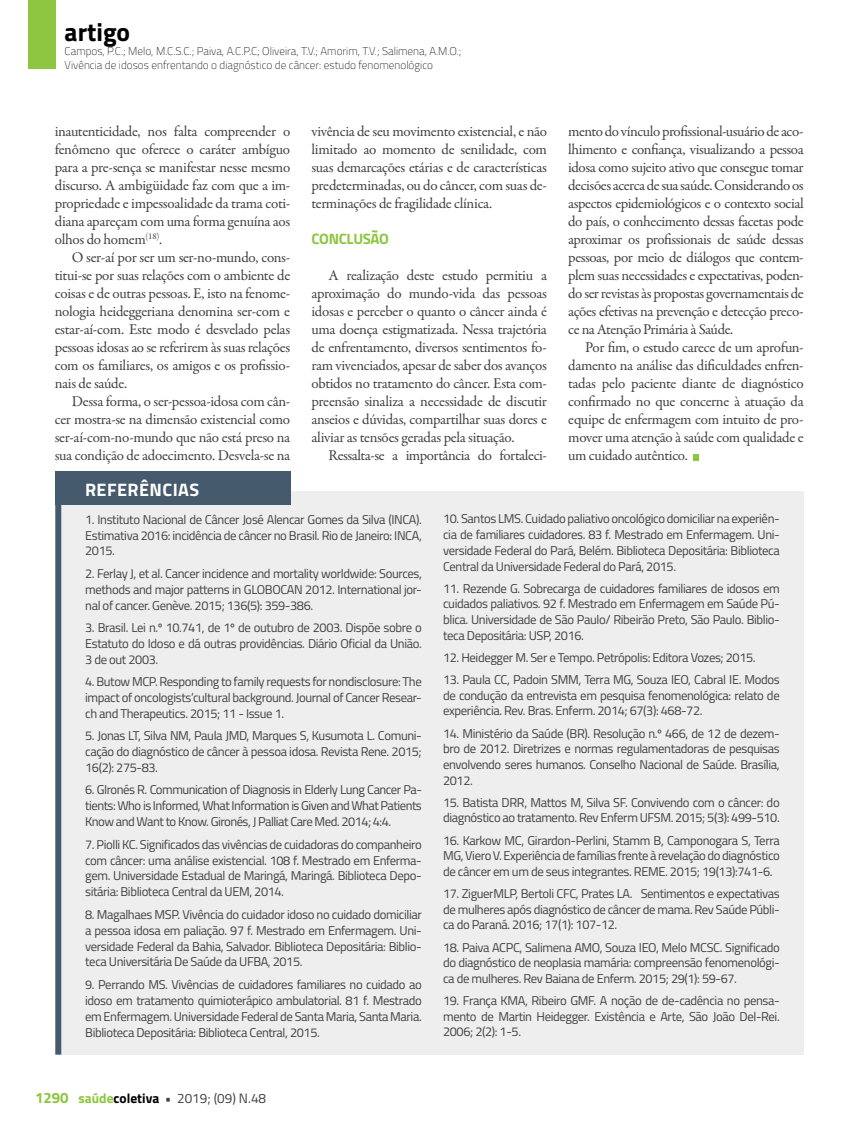
<style>
.page{position:relative;width:859px;height:1132px;background:#fff}
.page>*{position:absolute;margin:0;border:0;box-sizing:border-box;transform-origin:0 0}
.t1{font:700 25.5px "Titillium";color:#000}
.t2{font:700 18px "Titillium";letter-spacing:.025em;color:#fff}
.t3{font:15px/18px "Garamond Premr Pro";letter-spacing:-.02em;color:#414042;text-align:justify}
.t4{font:700 15px "Titillium";letter-spacing:-.025em;color:#8dc63f}
.t5{font:13.5px "Titillium";color:#414042}
.t6{font:12.75px/15.9px "Titillium";letter-spacing:-.03em;color:#414042;text-align:justify}
.t7{font:100 11.25px/13.5px "Titillium";color:#000}
.s1{font-weight:700;font-size:15px;color:#8dc63f}
.s2{font-weight:700;color:#8dc63f}
.s3{font-weight:700;color:#000}
.s4{font-weight:700}
</style>
<div class="page">
<div style="left:28px;top:0;width:27px;height:69px;background:#8dc63f"></div>
<div style="left:61px;top:491px;width:743px;height:563px;background:#eeeeef"></div>
<div style="left:55px;top:471px;width:236px;height:33px;background:#455a6c"></div>
<div style="left:55px;top:486px;width:6px;height:568px;background:#455a6c"></div>
<svg style="left:693px;top:454px;width:6px;height:6px"></svg>
<h1 class="t1" style="left:65px;top:12px;width:67px">artigo</h1>
<p class="t7" style="left:65px;top:44px;width:398px">Campos, P.C.; Melo, M.C.S.C.; Paiva, A.C.P.C; Oliveira, T.V.; Amorim, T.V.; Salimena, A.M.O.;<br>Vivência de idosos enfrentando o diagnóstico de câncer: estudo fenomenológico</p>
<p class="t3" style="left:55px;top:122px;width:237px">inautenticidade, nos falta compreender o fenômeno que oferece o caráter ambíguo para a pre-sença se manifestar nesse mesmo discurso. A ambigüidade faz com que a im&shy;propriedade e impessoalidade da trama coti&shy;diana apareçam com uma forma genuína aos olhos do homem<sup>(18)</sup>.</p>
<p class="t3" style="left:55px;top:248px;width:237px;text-indent:17px">O ser-aí por ser um ser-no-mundo, cons&shy;titui-se por suas relações com o ambiente de coisas e de outras pessoas. E, isto na fenome&shy;nologia heideggeriana denomina ser-com e estar-aí-com. Este modo é desvelado pelas pessoas idosas ao se referirem às suas relações com os familiares, os amigos e os profissio&shy;nais de saúde.</p>
<p class="t3" style="left:55px;top:392px;width:237px;text-indent:17px">Dessa forma, o ser-pessoa-idosa com cân&shy;cer mostra-se na dimensão existencial como ser-aí-com-no-mundo que não está preso na sua condição de adoecimento. Desvela-se na</p>
<h2 class="t2" style="left:85px;top:475px;width:116px">REFERÊNCIAS</h2>
<p class="t3" style="left:311px;top:122px;width:237px">vivência de seu movimento existencial, e não limitado ao momento de senilidade, com suas demarcações etárias e de características predeterminadas, ou do câncer, com suas de&shy;terminações de fragilidade clínica.</p>
<p class="t4" style="left:311px;top:227px;width:79px">CONCLUSÃO</p>
<p class="t3" style="left:311px;top:266px;width:237px;text-indent:17px">A realização deste estudo permitiu a aproximação do mundo-vida das pessoas idosas e perceber o quanto o câncer ainda é uma doença estigmatizada. Nessa trajetória de enfrentamento, diversos sentimentos fo&shy;ram vivenciados, apesar de saber dos avanços obtidos no tratamento do câncer. Esta com&shy;preensão sinaliza a necessidade de discutir anseios e dúvidas, compartilhar suas dores e aliviar as tensões geradas pela situação.</p>
<p class="t3" style="left:328px;top:446px;width:220px">Ressalta-se a importância do fortaleci-</p>
<p class="t3" style="left:568px;top:122px;width:237px">mento do vínculo profissional-usuário de aco&shy;lhimento e confiança, visualizando a pessoa idosa como sujeito ativo que consegue tomar decisões acerca de sua saúde. Considerando os aspectos epidemiológicos e o contexto social do país, o conhecimento dessas facetas pode aproximar os profissionais de saúde dessas pessoas, por meio de diálogos que contem&shy;plem suas necessidades e expectativas, poden&shy;do ser revistas às propostas governamentais de ações efetivas na prevenção e detecção preco&shy;ce na Atenção Primária à Saúde.</p>
<p class="t3" style="left:568px;top:338px;width:237px;text-indent:17px">Por fim, o estudo carece de um aprofun&shy;damento na análise das dificuldades enfren&shy;tadas pelo paciente diante de diagnóstico confirmado no que concerne à atuação da equipe de enfermagem com intuito de pro&shy;mover uma atenção à saúde com qualidade e um cuidado autêntico.</p>
<p class="t6" style="left:85px;top:510px;width:338px">1. Instituto Nacional de Câncer José Alencar Gomes da Silva (INCA).<br>Estimativa 2016: incidência de câncer no Brasil. Rio de Janeiro: INCA, 2015.</p>
<p class="t6" style="left:85px;top:564px;width:338px">2. Ferlay J, et al. Cancer incidence and mortality worldwide: Sources, methods and major patterns in GLOBOCAN 2012. International jor&shy;nal of cancer. Genève. 2015; 136(5): 359-386.</p>
<p class="t6" style="left:85px;top:618px;width:338px">3. Brasil. Lei n.º 10.741, de 1º de outubro de 2003. Dispõe sobre o Estatuto do Idoso e dá outras providências. Diário Oficial da União.<br>3 de out 2003.</p>
<p class="t6" style="left:85px;top:672px;width:338px">4. Butow MCP. Responding to family requests for nondisclosure: The impact of oncologists’cultural background. Journal of Cancer Resear&shy;ch and Therapeutics. 2015; 11 - Issue 1.</p>
<p class="t6" style="left:85px;top:727px;width:338px">5. Jonas LT, Silva NM, Paula JMD, Marques S, Kusumota L. Comuni&shy;cação do diagnóstico de câncer à pessoa idosa. Revista Rene. 2015; 16(2): 275-83.</p>
<p class="t6" style="left:85px;top:781px;width:338px">6. GIronés R. Communication of Diagnosis in Elderly Lung Cancer Pa&shy;tients: Who is Informed, What Information is Given and What Patients Know and Want to Know. Gironés, J Palliat Care Med. 2014; 4:4.</p>
<p class="t6" style="left:85px;top:835px;width:338px">7. Piolli KC. Significados das vivências de cuidadoras do companheiro com câncer: uma análise existencial. 108 f. Mestrado em Enferma&shy;gem. Universidade Estadual de Maringá, Maringá. Biblioteca Depo&shy;sitária: Biblioteca Central da UEM, 2014.</p>
<p class="t6" style="left:85px;top:905px;width:338px">8. Magalhaes MSP. Vivência do cuidador idoso no cuidado domiciliar a pessoa idosa em paliação. 97 f. Mestrado em Enfermagem. Uni&shy;versidade Federal da Bahia, Salvador. Biblioteca Depositária: Biblio&shy;teca Universitária De Saúde da UFBA, 2015.</p>
<p class="t6" style="left:85px;top:975px;width:338px">9. Perrando MS. Vivências de cuidadores familiares no cuidado ao idoso em tratamento quimioterápico ambulatorial. 81 f. Mestrado em Enfermagem. Universidade Federal de Santa Maria, Santa Maria.<br>Biblioteca Depositária: Biblioteca Central, 2015.</p>
<p class="t5" style="left:35px;top:1087px;width:233px"><span class="s1">1290</span> <span class="s2">saúde</span><span class="s3">coletiva</span> <span class="s4">•</span> 2019; (09) N.48</p>
<p class="t6" style="left:443px;top:510px;width:338px">10. Santos LMS. Cuidado paliativo oncológico domiciliar na experiên&shy;cia de familiares cuidadores. 83 f. Mestrado em Enfermagem. Uni&shy;versidade Federal do Pará, Belém. Biblioteca Depositária: Biblioteca Central da Universidade Federal do Pará, 2015.</p>
<p class="t6" style="left:443px;top:579px;width:338px">11. Rezende G. Sobrecarga de cuidadores familiares de idosos em cuidados paliativos. 92 f. Mestrado em Enfermagem em Saúde Pú&shy;blica. Universidade de São Paulo/ Ribeirão Preto, São Paulo. Biblio&shy;teca Depositária: USP, 2016.</p>
<p class="t6" style="left:443px;top:648px;width:314px">12. Heidegger M. Ser e Tempo. Petrópolis: Editora Vozes; 2015.</p>
<p class="t6" style="left:443px;top:670px;width:338px">13. Paula CC, Padoin SMM, Terra MG, Souza IEO, Cabral IE. Modos de condução da entrevista em pesquisa fenomenológica: relato de experiência. Rev. Bras. Enferm. 2014; 67(3): 468-72.</p>
<p class="t6" style="left:443px;top:724px;width:338px">14. Ministério da Saúde (BR). Resolução n.º 466, de 12 de dezem&shy;bro de 2012. Diretrizes e normas regulamentadoras de pesquisas envolvendo seres humanos. Conselho Nacional de Saúde. Brasília, 2012.</p>
<p class="t6" style="left:443px;top:793px;width:338px">15. Batista DRR, Mattos M, Silva SF. Convivendo com o câncer: do diagnóstico ao tratamento. Rev Enferm UFSM. 2015; 5(3): 499-510.</p>
<p class="t6" style="left:443px;top:831px;width:338px">16. Karkow MC, Girardon-Perlini, Stamm B, Camponogara S, Terra MG, Viero V. Experiência de famílias frente à revelação do diagnóstico de câncer em um de seus integrantes. REME. 2015; 19(13):741-6.</p>
<p class="t6" style="left:443px;top:884px;width:338px">17. ZiguerMLP, Bertoli CFC, Prates LA. Sentimentos e expectativas de mulheres após diagnóstico de câncer de mama. Rev Saúde Públi&shy;ca do Paraná. 2016; 17(1): 107-12.</p>
<p class="t6" style="left:443px;top:938px;width:338px">18. Paiva ACPC, Salimena AMO, Souza IEO, Melo MCSC. Significado do diagnóstico de neoplasia mamária: compreensão fenomenológi&shy;ca de mulheres. Rev Baiana de Enferm. 2015; 29(1): 59-67.</p>
<p class="t6" style="left:443px;top:991px;width:338px">19. França KMA, Ribeiro GMF. A noção de de-cadência no pensa&shy;mento de Martin Heidegger. Existência e Arte, São João Del-Rei.<br>2006; 2(2): 1-5.</p>
</div>
